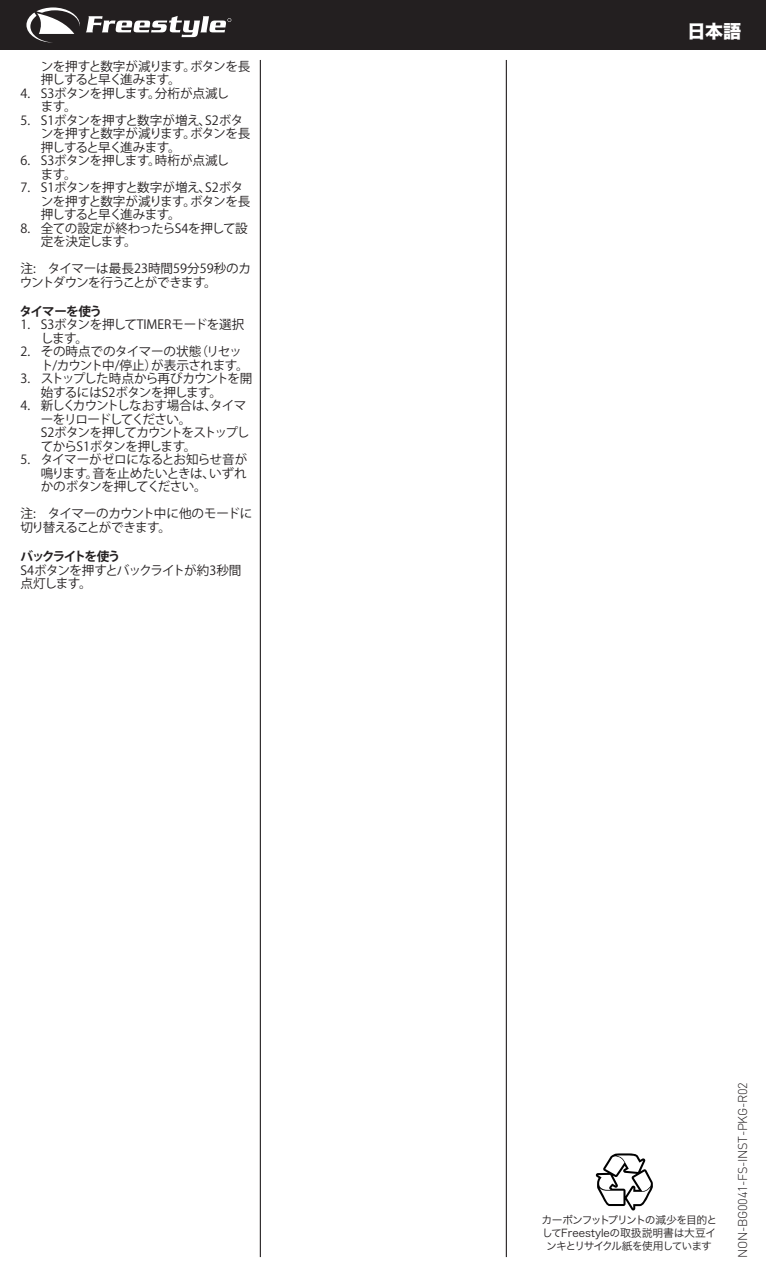
<style>
.page{position:relative;width:766px;height:1276px;background:#fff}
.page>*{position:absolute;margin:0;border:0;box-sizing:border-box;transform-origin:0 0}
.t1{font:18px "Hira Kaku Std W8";color:#fff}
.t2{font:12.6px/13.5px "Koz Go Pro";letter-spacing:-.04em;color:#231f20}
.t3{font:12.6px/13.5px "Koz Go Pro";letter-spacing:-.07em;color:#231f20}
.t4{font:12.6px/13.5px "Koz Go Pro";letter-spacing:-.02em;color:#231f20}
.t5{font:300 12.6px "DIN";letter-spacing:-.025em;color:#231f20}
.t6{font:700 12.6px "Koz Go Pro";letter-spacing:-.11em;color:#231f20}
.t7{font:700 12.6px "Koz Go Pro";letter-spacing:-.07em;color:#231f20}
.t8{font:10.8px/13px "Hira Kaku Pro W3";letter-spacing:-.05em;color:#231f20;text-align:center}
</style>
<div class="page">
<svg style="left:595px;top:1153px;width:58px;height:57px"></svg>
<div style="left:0;top:0;width:765px;height:50px;background:#231f20"></div>
<svg style="left:86px;top:16px;width:145px;height:21px"></svg>
<svg style="left:26px;top:7px;width:54px;height:36px"></svg>
<hr style="left:260px;top:60px;width:1px;height:1197px;background:#231f20">
<hr style="left:505px;top:60px;width:1px;height:1197px;background:#231f20">
<p class="t2" style="left:41px;top:60px;width:211px">ンを押すと数字が減ります。ボタンを長押しすると早く進みます。</p>
<p class="t2" style="left:41px;top:87px;width:190px;text-indent:-20px">4. S3ボタンを押します。分桁が点滅します。</p>
<p class="t2" style="left:41px;top:114px;width:211px;text-indent:-20px">5. S1ボタンを押すと数字が増え、S2ボタンを押すと数字が減ります。ボタンを長押しすると早く進みます。</p>
<p class="t2" style="left:41px;top:154px;width:190px;text-indent:-20px">6. S3ボタンを押します。時桁が点滅します。</p>
<p class="t2" style="left:41px;top:181px;width:211px;text-indent:-20px">7. S1ボタンを押すと数字が増え、S2ボタンを押すと数字が減ります。ボタンを長押しすると早く進みます。</p>
<p class="t2" style="left:41px;top:222px;width:208px;text-indent:-20px">8. 全ての設定が終わったらS4を押して設定を決定します。</p>
<p class="t4" style="left:20px;top:262px;width:233px">注:　タイマーは最長23時間59分59秒のカウントダウンを行うことができます。</p>
<p class="t7" style="left:20px;top:303px;width:84px">タイマーを使う</p>
<p class="t4" style="left:41px;top:318px;width:205px;text-indent:-20px">1. S3ボタンを押してTIMERモードを選択します。</p>
<p class="t2" style="left:41px;top:345px;width:209px;text-indent:-20px">2. その時点でのタイマーの状態（リセット/カウント中/停止）が表示されます。</p>
<p class="t2" style="left:41px;top:372px;width:213px;text-indent:-20px">3. ストップした時点から再びカウントを開始するにはS2ボタンを押します。</p>
<p class="t3" style="left:41px;top:399px;width:210px;text-indent:-20px">4. 新しくカウントしなおす場合は、タイマーをリロードしてください。<br>S2ボタンを押してカウントをストップしてからS1ボタンを押します。</p>
<p class="t2" style="left:41px;top:453px;width:208px;text-align:justify;text-indent:-20px">5. タイマーがゼロになるとお知らせ音が鳴ります。音を止めたいときは、いずれかのボタンを押してください。</p>
<p class="t2" style="left:20px;top:507px;width:233px">注:　タイマーのカウント中に他のモードに切り替えることができます。</p>
<p class="t6" style="left:20px;top:548px;width:102px">バックライトを使う</p>
<p class="t2" style="left:20px;top:564px;width:222px">S4ボタンを押すとバックライトが約3秒間点灯します。</p>
<h1 class="t1" style="left:687px;top:21px;width:55px">日本語</h1>
<p class="t8" style="left:541px;top:1212px;width:177px">カーボンフットプリントの減少を目的としてFreestyleの取扱説明書は大豆インキとリサイクル紙を使用しています</p>
<p class="t5" style="left:734px;top:1257px;width:177px;rotate:-90deg">NON-BG0041-FS-INST-PKG-R02</p>
</div>
